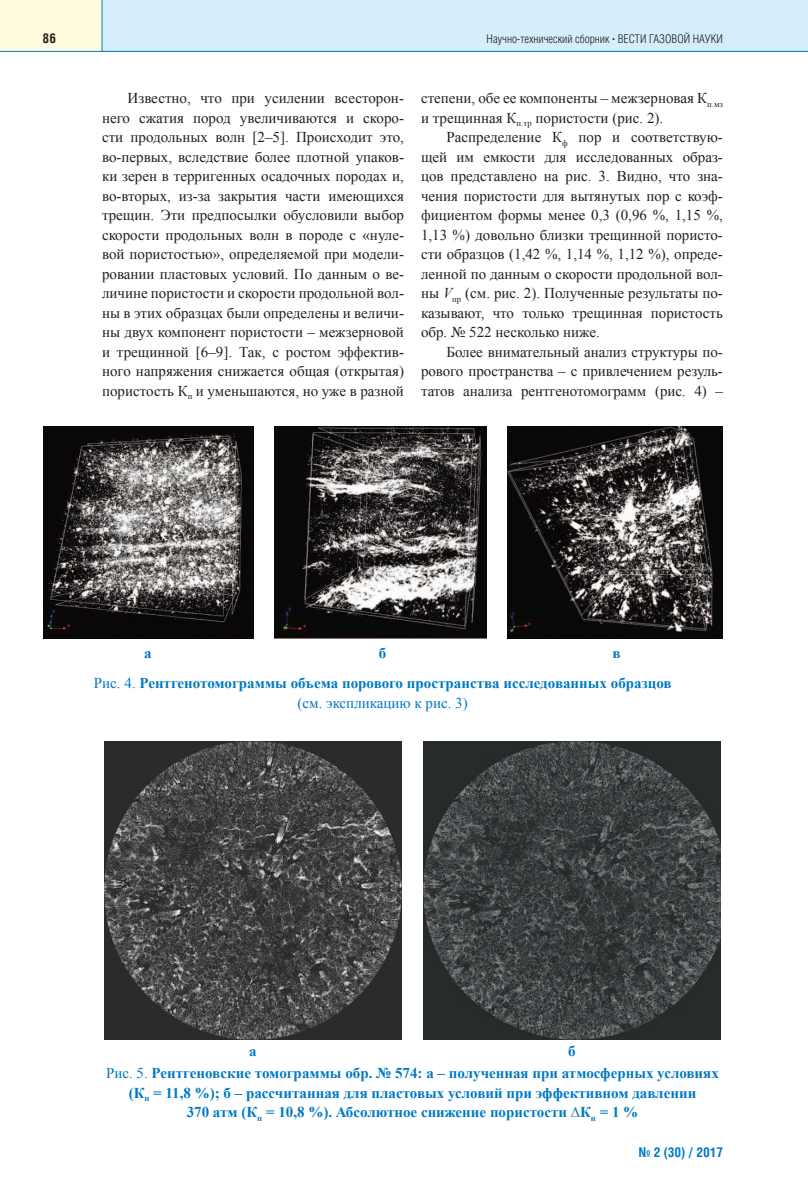
<style>
.page{position:relative;width:808px;height:1191px;background:#fff}
.page>*{position:absolute;margin:0;border:0;box-sizing:border-box;transform-origin:0 0}
.t1{font:15px/19.5px "Times New Roman";color:#231f20;text-align:justify}
.t2{font:700 15px/19.5px "Times New Roman";color:#0079c2;text-align:center}
.t3{font:700 13.5px "Helios Cond";color:#0079c2}
.t4{font:700 13.5px "Helios Cond";color:#231f20}
.t5{font:300 12px "Helios Cond";color:#231f20}
.s1{font-family:"Times New Roman";font-weight:700}
.s2{font-style:italic}
.s3{font-weight:400}
</style>
<div class="page">
<div style="left:102px;top:0;width:706px;height:51px;background:#d4effb"></div>
<div style="left:0;top:0;width:102px;height:51px;background:#fffce0"></div>
<hr style="left:0;top:51px;width:808px;height:1px;background:#0079c2">
<hr style="left:102px;top:0;width:1px;height:51px;background:#0079c2">
<img style="left:44px;top:426px;width:210px;height:212px">
<img style="left:274px;top:426px;width:213px;height:212px">
<img style="left:507px;top:426px;width:216px;height:212px">
<img style="left:104px;top:741px;width:298px;height:298px">
<img style="left:423px;top:741px;width:298px;height:298px">
<p class="t4" style="left:43px;top:33px;width:15px">86</p>
<p class="t5" style="left:487px;top:34px;width:238px">Научно-технический сборник <span class="s1">·</span> ВЕСТИ ГАЗОВОЙ НАУКИ</p>
<p class="t1" style="left:102px;top:88px;width:303px;text-indent:26px">Известно, что при усилении всесторон&shy;него сжатия пород увеличиваются и скоро&shy;сти продольных волн [2–5]. Происходит это, во-первых, вследствие более плотной упаков&shy;ки зерен в терригенных осадочных породах и, во-вторых, из-за закрытия части имеющихся трещин. Эти предпосылки обусловили выбор скорости продольных волн в породе с «нуле&shy;вой пористостью», определяемой при модели&shy;ровании пластовых условий. По данным о ве&shy;личине пористости и скорости продольной вол&shy;ны в этих образцах были определены и величи&shy;ны двух компонент пористости – межзерновой и трещинной [6–9]. Так, с ростом эффектив&shy;ного напряжения снижается общая (открытая) пористость К<sub>п</sub> и уменьшаются, но уже в разной</p>
<p class="t1" style="left:421px;top:88px;width:303px">степени, обе ее компоненты – межзерновая К<sub>п.мз </sub>и трещинная К<sub>п.тр</sub> пористости (рис. 2).</p>
<p class="t1" style="left:421px;top:127px;width:303px;text-indent:26px">Распределение К<sub>ф</sub> пор и соответствую&shy;щей им емкости для исследованных образ&shy;цов представлено на рис. 3. Видно, что зна&shy;чения пористости для вытянутых пор с коэф&shy;фициентом формы менее 0,3 (0,96 %, 1,15 %, 1,13 %) довольно близки трещинной пористо&shy;сти образцов (1,42 %, 1,14 %, 1,12 %), опреде&shy;ленной по данным о скорости продольной вол&shy;ны <span class="s2">V</span><sub>пр</sub> (см. рис. 2). Полученные результаты по&shy;казывают, что только трещинная пористость обр. № 522 несколько ниже.</p>
<p class="t1" style="left:421px;top:342px;width:303px;text-indent:26px">Более внимательный анализ структуры по&shy;рового пространства – с привлечением резуль&shy;татов анализа рентгенотомограмм (рис. 4) –</p>
<p class="t2" style="left:144px;top:643px;width:9px">а</p>
<p class="t2" style="left:379px;top:643px;width:9px">б</p>
<p class="t2" style="left:612px;top:643px;width:10px">в</p>
<p class="t2" style="left:94px;top:673px;width:579px"><span class="s3">Рис. 4.</span> Рентгенотомограммы объема порового пространства исследованных образцов <span class="s3">(см. экспликацию к рис. 3)</span></p>
<p class="t2" style="left:249px;top:1041px;width:9px">а</p>
<p class="t2" style="left:568px;top:1041px;width:9px">б</p>
<p class="t2" style="left:106px;top:1063px;width:614px"><span class="s3">Рис. 5.</span> Рентгеновские томограммы обр. № 574: а – полученная при атмосферных условиях (К<sub>п</sub> = 11,8 %); б – рассчитанная для пластовых условий при эффективном давлении<br>370 атм (К<sub>п</sub> = 10,8 %). Абсолютное снижение пористости ∆К<sub>п</sub> = 1 %</p>
<p class="t3" style="left:639px;top:1147px;width:86px">№ 2 (30) / 2017</p>
</div>
